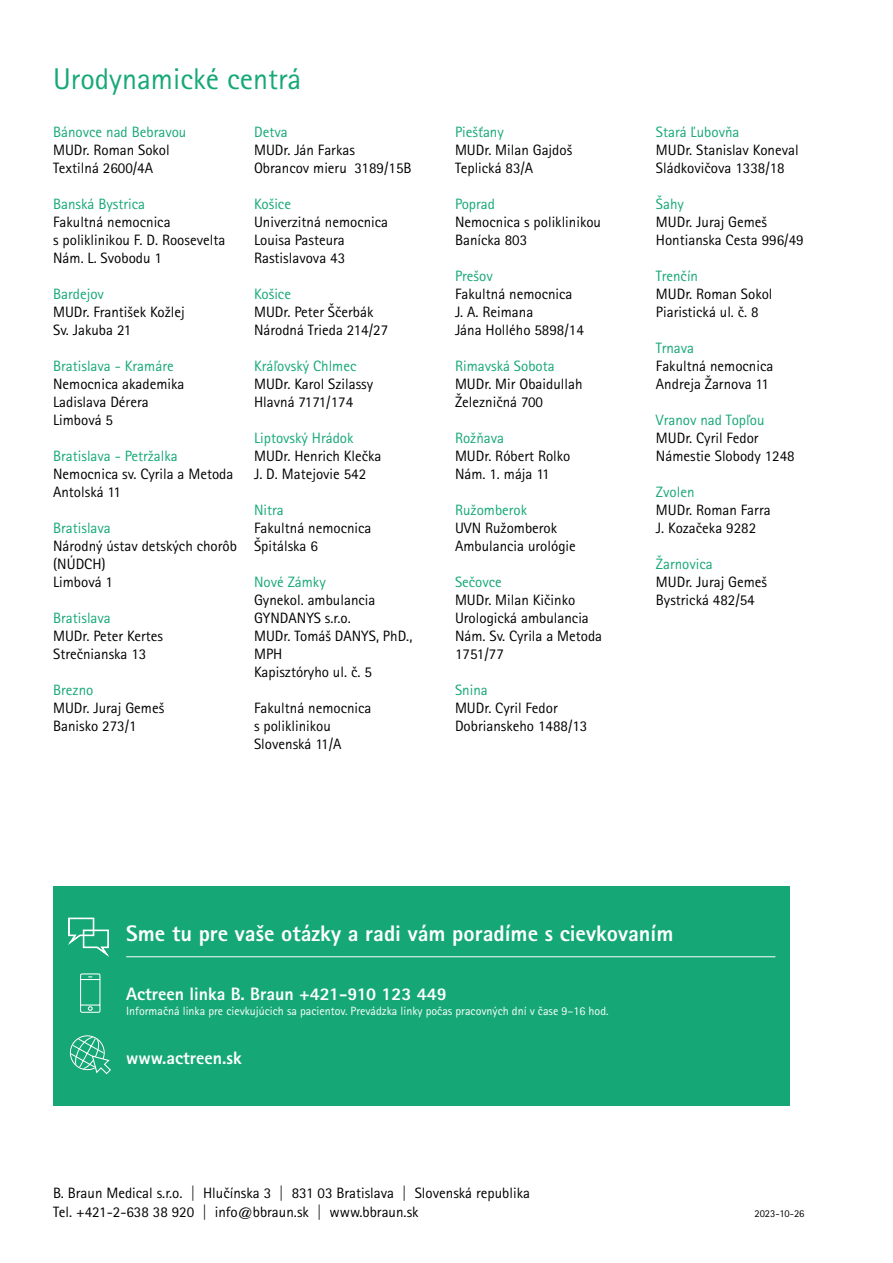
<style>
.page{position:relative;width:893px;height:1263px;background:#fff}
.page>*{position:absolute;margin:0;border:0;box-sizing:border-box;transform-origin:0 0}
.t1{font:30px "Rotis Sans Serif Pro";color:#15a876}
.t2{font:800 22.5px "Rotis Sans Serif Pro";color:#fff}
.t3{font:800 18px "Rotis Sans Serif Pro";color:#fff}
.t4{font:15px/18px "Rotis Sans Serif Pro";color:#000}
.t5{font:15px "Rotis Sans Serif Pro";color:#15a876}
.t6{font:12px "Rotis Sans Serif Pro";color:#fff}
.t7{font:10.5px "Rotis Sans Serif Pro";color:#000}
</style>
<div class="page">
<div style="left:53px;top:887px;width:737px;height:219px;background:#15a876"></div>
<svg style="left:80px;top:973px;width:21px;height:40px"></svg>
<svg style="left:68px;top:917px;width:41px;height:40px"></svg>
<svg style="left:69px;top:1035px;width:42px;height:40px"></svg>
<hr style="left:126px;top:956px;width:649px;height:1px;background:#fff">
<h1 class="t1" style="left:53px;top:61px;width:250px">Urodynamické centrá</h1>
<p class="t5" style="left:53px;top:123px;width:135px">Bánovce nad Bebravou</p>
<p class="t4" style="left:53px;top:141px;width:118px">MUDr. Roman Sokol<br>Textilná 2600/4A</p>
<p class="t5" style="left:53px;top:195px;width:93px">Banská Bystrica</p>
<p class="t4" style="left:53px;top:213px;width:174px">Fakultná nemocnica<br>s poliklinikou F. D. Roosevelta<br>Nám. L. Svobodu 1</p>
<p class="t5" style="left:53px;top:285px;width:52px">Bardejov</p>
<p class="t4" style="left:53px;top:303px;width:133px">MUDr. František Kožlej<br>Sv. Jakuba 21</p>
<p class="t5" style="left:53px;top:357px;width:122px">Bratislava - Kramáre</p>
<p class="t4" style="left:53px;top:375px;width:133px">Nemocnica akademika<br>Ladislava Dérera<br>Limbová 5</p>
<p class="t5" style="left:53px;top:447px;width:126px">Bratislava - Petržalka</p>
<p class="t4" style="left:53px;top:465px;width:182px">Nemocnica sv. Cyrila a Metoda<br>Antolská 11</p>
<p class="t5" style="left:53px;top:519px;width:59px">Bratislava</p>
<p class="t4" style="left:53px;top:537px;width:185px">Národný ústav detských chorôb (NÚDCH)<br>Limbová 1</p>
<p class="t5" style="left:53px;top:609px;width:59px">Bratislava</p>
<p class="t4" style="left:53px;top:627px;width:111px">MUDr. Peter Kertes<br>Strečnianska 13</p>
<p class="t5" style="left:53px;top:681px;width:42px">Brezno</p>
<p class="t4" style="left:53px;top:699px;width:113px">MUDr. Juraj Gemeš<br>Banisko 273/1</p>
<p class="t5" style="left:254px;top:123px;width:35px">Detva</p>
<p class="t4" style="left:254px;top:141px;width:159px">MUDr. Ján Farkas<br>Obrancov mieru 3189/15B</p>
<p class="t5" style="left:254px;top:195px;width:38px">Košice</p>
<p class="t4" style="left:254px;top:213px;width:136px">Univerzitná nemocnica<br>Louisa Pasteura<br>Rastislavova 43</p>
<p class="t5" style="left:254px;top:285px;width:38px">Košice</p>
<p class="t4" style="left:254px;top:303px;width:136px">MUDr. Peter Ščerbák<br>Národná Trieda 214/27</p>
<p class="t5" style="left:254px;top:357px;width:104px">Kráľovský Chlmec</p>
<p class="t4" style="left:254px;top:375px;width:121px">MUDr. Karol Szilassy<br>Hlavná 7171/174</p>
<p class="t5" style="left:254px;top:429px;width:101px">Liptovský Hrádok</p>
<p class="t4" style="left:254px;top:447px;width:129px">MUDr. Henrich Klečka<br>J. D. Matejovie 542</p>
<p class="t5" style="left:254px;top:501px;width:31px">Nitra</p>
<p class="t4" style="left:254px;top:519px;width:119px">Fakultná nemocnica<br>Špitálska 6</p>
<p class="t5" style="left:254px;top:573px;width:73px">Nové Zámky</p>
<p class="t4" style="left:254px;top:591px;width:160px">Gynekol. ambulancia<br>GYNDANYS s.r.o.<br>MUDr. Tomáš DANYS, PhD.,<br>MPH<br>Kapisztóryho ul. č. 5</p>
<p class="t4" style="left:254px;top:699px;width:119px">Fakultná nemocnica s poliklinikou<br>Slovenská 11/A</p>
<p class="t5" style="left:455px;top:123px;width:50px">Piešťany</p>
<p class="t4" style="left:455px;top:141px;width:119px">MUDr. Milan Gajdoš<br>Teplická 83/A</p>
<p class="t5" style="left:455px;top:195px;width:41px">Poprad</p>
<p class="t4" style="left:455px;top:213px;width:148px">Nemocnica s poliklinikou<br>Banícka 803</p>
<p class="t5" style="left:455px;top:267px;width:39px">Prešov</p>
<p class="t4" style="left:455px;top:285px;width:130px">Fakultná nemocnica<br>J. A. Reimana<br>Jána Hollého 5898/14</p>
<p class="t5" style="left:455px;top:357px;width:101px">Rimavská Sobota</p>
<p class="t4" style="left:455px;top:375px;width:129px">MUDr. Mir Obaidullah<br>Železničná 700</p>
<p class="t5" style="left:455px;top:429px;width:51px">Rožňava</p>
<p class="t4" style="left:455px;top:447px;width:117px">MUDr. Róbert Rolko<br>Nám. 1. mája 11</p>
<p class="t5" style="left:455px;top:501px;width:74px">Ružomberok</p>
<p class="t4" style="left:455px;top:519px;width:122px">UVN Ružomberok<br>Ambulancia urológie</p>
<p class="t5" style="left:455px;top:573px;width:48px">Sečovce</p>
<p class="t4" style="left:455px;top:591px;width:149px">MUDr. Milan Kičinko<br>Urologická ambulancia<br>Nám. Sv. Cyrila a Metoda<br>1751/77</p>
<p class="t5" style="left:455px;top:681px;width:34px">Snina</p>
<p class="t4" style="left:455px;top:699px;width:134px">MUDr. Cyril Fedor<br>Dobrianskeho 1488/13</p>
<p class="t5" style="left:656px;top:123px;width:85px">Stará Ľubovňa</p>
<p class="t4" style="left:656px;top:141px;width:144px">MUDr. Stanislav Koneval<br>Sládkovičova 1338/18</p>
<p class="t5" style="left:656px;top:195px;width:30px">Šahy</p>
<p class="t4" style="left:656px;top:213px;width:149px">MUDr. Juraj Gemeš<br>Hontianska Cesta 996/49</p>
<p class="t5" style="left:656px;top:267px;width:44px">Trenčín</p>
<p class="t4" style="left:656px;top:285px;width:118px">MUDr. Roman Sokol<br>Piaristická ul. č. 8</p>
<p class="t5" style="left:656px;top:339px;width:40px">Trnava</p>
<p class="t4" style="left:656px;top:357px;width:119px">Fakultná nemocnica<br>Andreja Žarnova 11</p>
<p class="t5" style="left:656px;top:411px;width:110px">Vranov nad Topľou</p>
<p class="t4" style="left:656px;top:429px;width:140px">MUDr. Cyril Fedor<br>Námestie Slobody 1248</p>
<p class="t5" style="left:656px;top:483px;width:40px">Zvolen</p>
<p class="t4" style="left:656px;top:501px;width:116px">MUDr. Roman Farra<br>J. Kozačeka 9282</p>
<p class="t5" style="left:656px;top:555px;width:58px">Žarnovica</p>
<p class="t4" style="left:656px;top:573px;width:113px">MUDr. Juraj Gemeš<br>Bystrická 482/54</p>
<h2 class="t2" style="left:126px;top:919px;width:549px">Sme tu pre vaše otázky a radi vám poradíme s cievkovaním</h2>
<p class="t3" style="left:126px;top:982px;width:322px">Actreen linka B. Braun +421-910 123 449</p>
<p class="t6" style="left:126px;top:1003px;width:484px">Informačná linka pre cievkujúcich sa pacientov. Prevádzka linky počas pracovných dní v čase 9–16 hod.</p>
<p class="t3" style="left:126px;top:1046px;width:117px">www.actreen.sk</p>
<p class="t4" style="left:53px;top:1183px;width:478px;line-height:19.5px">B. Braun Medical s.r.o. | Hlučínska 3 | 831 03 Bratislava | Slovenská republika<br>Tel. +421-2-638 38 920 | info@bbraun.sk | www.bbraun.sk</p>
<p class="t7" style="left:755px;top:1208px;width:51px">2023-10-26</p>
</div>
